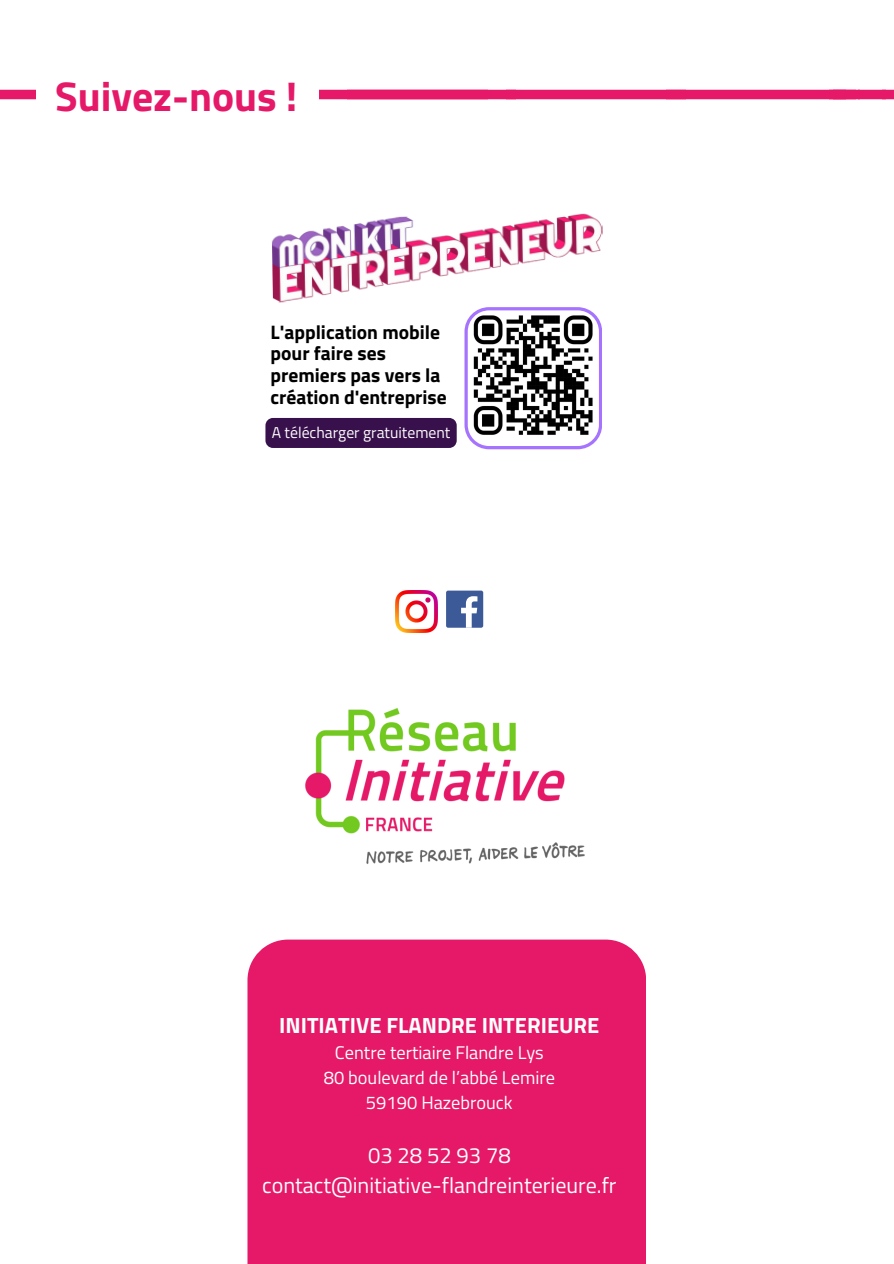
<style>
.page{position:relative;width:894px;height:1264px;background:#fff}
.page>*{position:absolute;margin:0;border:0;box-sizing:border-box;transform-origin:0 0}
.t1{font:700 41.55px "Titillium Web";color:#e51968}
.t2{font:22.05px/30.3px "Titillium Web";color:#fff;text-align:center}
.t3{font:700 22.05px "Titillium Web";color:#fff}
.t4{font:700 19.5px/21.9px "Titillium Web";color:#000}
.t5{font:18.3px/24.8px "Titillium Web";color:#fff;text-align:center}
.t6{font:15.75px "Titillium Web";color:#fefdfd}
</style>
<div class="page">
<div style="left:247px;top:939px;width:399px;height:324px;background:#e51968"></div>
<img style="left:305px;top:708px;width:280px;height:156px">
<img style="left:395px;top:590px;width:42px;height:42px">
<div style="left:446px;top:590px;width:37px;height:37px;background:#3d5a98;border-radius:2px"></div>
<svg style="left:461px;top:596px;width:16px;height:31px"></svg>
<img style="left:272px;top:213px;width:331px;height:89px">
<svg style="left:464px;top:307px;width:138px;height:142px"></svg>
<div style="left:265px;top:418px;width:191px;height:30px;background:#37104c"></div>
<img style="left:0;top:89px;width:35px;height:11px">
<img style="left:488px;top:89px;width:18px;height:11px">
<img style="left:506px;top:89px;width:160px;height:11px">
<img style="left:666px;top:89px;width:163px;height:11px">
<img style="left:319px;top:89px;width:169px;height:11px">
<img style="left:855px;top:89px;width:2px;height:11px">
<img style="left:857px;top:89px;width:25px;height:11px">
<img style="left:882px;top:89px;width:11px;height:11px">
<img style="left:829px;top:89px;width:26px;height:11px">
<p class="t1" style="left:55px;top:64px;width:244px">Suivez-nous !</p>
<p class="t4" style="left:270px;top:320px;width:178px">L'application mobile pour faire ses premiers pas vers la création d'entreprise</p>
<p class="t6" style="left:272px;top:420px;width:180px">A télécharger gratuitement</p>
<p class="t3" style="left:279px;top:1008px;width:322px">INITIATIVE FLANDRE INTERIEURE</p>
<p class="t5" style="left:323px;top:1040px;width:233px">Centre tertiaire Flandre Lys<br>80 boulevard de l’abbé Lemire<br>59190 Hazebrouck</p>
<p class="t2" style="left:262px;top:1139px;width:356px">03 28 52 93 78 contact@initiative-flandreinterieure.fr</p>
</div>
